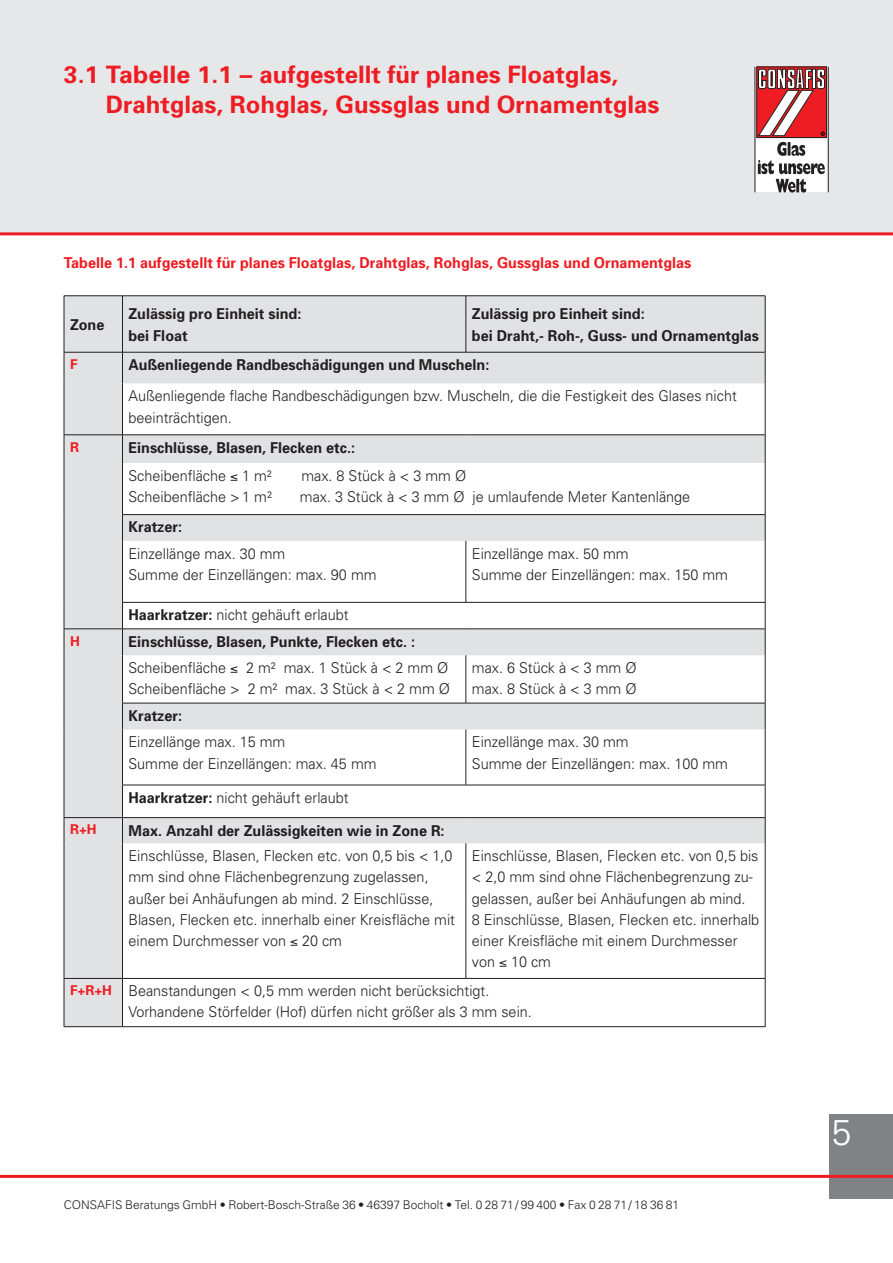
<style>
.page{position:relative;width:893px;height:1263px;background:#fff}
.page>*{position:absolute;margin:0;border:0;box-sizing:border-box;transform-origin:0 0}
.t1{font:300 36px "Univers";color:#fff}
.t2{font:700 24px/30px "Univers";color:#ee1d23;scale:1.04 1}
.t3{font:300 15px/21.1px "Univers";color:#231f20;scale:.96 1}
.t4{font:700 15px/21.1px "Univers";color:#231f20;scale:.96 1}
.t5{font:700 15px "Univers";color:#ee1d23;scale:.96 1}
.t6{font:700 13.5px "Univers";color:#ee1d23}
.t7{font:300 12px "Univers";color:#231f20}
.s1{font-weight:300}
.s2{font-weight:700}
.s3{font-weight:700;font-size:13.5px;color:#ee1d23}
</style>
<div class="page">
<div style="left:829px;top:1114px;width:64px;height:85px;background:#808285"></div>
<div style="left:0;top:0;width:893px;height:234px;background:#e6e7e9"></div>
<hr style="left:0;top:1175px;width:893px;height:3px;background:#ee1d23">
<hr style="left:0;top:232px;width:893px;height:3px;background:#ee1d23">
<svg style="left:756px;top:67px;width:72px;height:125px"></svg>
<div style="left:757px;top:67px;width:70px;height:71px;border:1px solid #231f20"></div>
<hr style="left:828px;top:67px;width:1px;height:125px;background:#231f20">
<hr style="left:755px;top:67px;width:1px;height:125px;background:#231f20">
<svg style="left:758px;top:142px;width:67px;height:51px;background:#c1c0c0"></svg>
<svg style="left:758px;top:69px;width:67px;height:67px;background:#cd6669"></svg>
<svg style="left:65px;top:296px;width:700px;height:730px"></svg>
<hr style="left:64px;top:295px;width:58px;height:1px;background:#231f20">
<hr style="left:64px;top:296px;width:1px;height:56px;background:#231f20">
<hr style="left:122px;top:295px;width:344px;height:1px;background:#231f20">
<hr style="left:122px;top:296px;width:1px;height:56px;background:#231f20">
<hr style="left:466px;top:295px;width:299px;height:1px;background:#231f20">
<hr style="left:466px;top:296px;width:1px;height:56px;background:#231f20">
<hr style="left:765px;top:296px;width:1px;height:56px;background:#231f20">
<hr style="left:64px;top:352px;width:58px;height:1px;background:#231f20">
<hr style="left:64px;top:352px;width:1px;height:31px;background:#231f20">
<hr style="left:122px;top:352px;width:344px;height:1px;background:#231f20">
<hr style="left:122px;top:352px;width:1px;height:31px;background:#231f20">
<hr style="left:466px;top:352px;width:299px;height:1px;background:#231f20">
<hr style="left:765px;top:352px;width:1px;height:31px;background:#231f20">
<hr style="left:64px;top:383px;width:1px;height:52px;background:#231f20">
<hr style="left:122px;top:383px;width:1px;height:52px;background:#231f20">
<hr style="left:765px;top:383px;width:1px;height:52px;background:#231f20">
<hr style="left:64px;top:435px;width:58px;height:1px;background:#231f20">
<svg style="left:64px;top:435px;width:1px;height:28px"></svg>
<hr style="left:122px;top:435px;width:344px;height:1px;background:#231f20">
<svg style="left:122px;top:436px;width:1px;height:27px"></svg>
<hr style="left:466px;top:435px;width:299px;height:1px;background:#231f20">
<svg style="left:765px;top:435px;width:1px;height:28px"></svg>
<hr style="left:64px;top:463px;width:1px;height:52px;background:#231f20">
<hr style="left:122px;top:463px;width:1px;height:51px;background:#231f20">
<hr style="left:765px;top:463px;width:1px;height:51px;background:#231f20">
<svg style="left:64px;top:515px;width:1px;height:26px"></svg>
<hr style="left:122px;top:514px;width:344px;height:1px;background:#231f20">
<svg style="left:122px;top:515px;width:1px;height:26px"></svg>
<hr style="left:466px;top:514px;width:299px;height:1px;background:#231f20">
<svg style="left:765px;top:515px;width:1px;height:26px"></svg>
<hr style="left:64px;top:541px;width:1px;height:61px;background:#231f20">
<hr style="left:122px;top:541px;width:1px;height:61px;background:#231f20">
<hr style="left:466px;top:541px;width:1px;height:61px;background:#231f20">
<hr style="left:765px;top:541px;width:1px;height:61px;background:#231f20">
<hr style="left:122px;top:602px;width:344px;height:1px;background:#231f20">
<hr style="left:466px;top:602px;width:299px;height:1px;background:#231f20">
<hr style="left:64px;top:629px;width:58px;height:1px;background:#231f20">
<svg style="left:64px;top:602px;width:1px;height:53px"></svg>
<hr style="left:122px;top:629px;width:344px;height:1px;background:#231f20">
<svg style="left:122px;top:603px;width:1px;height:52px"></svg>
<hr style="left:466px;top:629px;width:299px;height:1px;background:#231f20">
<svg style="left:765px;top:603px;width:1px;height:52px"></svg>
<hr style="left:64px;top:655px;width:1px;height:48px;background:#231f20">
<hr style="left:122px;top:655px;width:1px;height:48px;background:#231f20">
<hr style="left:466px;top:655px;width:1px;height:48px;background:#231f20">
<hr style="left:765px;top:655px;width:1px;height:48px;background:#231f20">
<svg style="left:64px;top:703px;width:1px;height:26px"></svg>
<hr style="left:122px;top:703px;width:344px;height:1px;background:#231f20">
<svg style="left:122px;top:703px;width:1px;height:26px"></svg>
<hr style="left:466px;top:703px;width:299px;height:1px;background:#231f20">
<svg style="left:765px;top:703px;width:1px;height:26px"></svg>
<hr style="left:64px;top:729px;width:1px;height:56px;background:#231f20">
<hr style="left:122px;top:729px;width:1px;height:56px;background:#231f20">
<hr style="left:466px;top:729px;width:1px;height:56px;background:#231f20">
<hr style="left:765px;top:729px;width:1px;height:56px;background:#231f20">
<hr style="left:64px;top:785px;width:1px;height:32px;background:#231f20">
<hr style="left:122px;top:785px;width:344px;height:1px;background:#231f20">
<hr style="left:122px;top:785px;width:1px;height:32px;background:#231f20">
<hr style="left:466px;top:785px;width:299px;height:1px;background:#231f20">
<hr style="left:765px;top:785px;width:1px;height:32px;background:#231f20">
<hr style="left:64px;top:817px;width:58px;height:1px;background:#231f20">
<svg style="left:64px;top:818px;width:1px;height:25px"></svg>
<hr style="left:122px;top:817px;width:344px;height:1px;background:#231f20">
<svg style="left:122px;top:818px;width:1px;height:25px"></svg>
<hr style="left:466px;top:817px;width:299px;height:1px;background:#231f20">
<svg style="left:765px;top:818px;width:1px;height:25px"></svg>
<hr style="left:64px;top:843px;width:1px;height:135px;background:#231f20">
<hr style="left:122px;top:843px;width:1px;height:135px;background:#231f20">
<hr style="left:466px;top:843px;width:1px;height:135px;background:#231f20">
<hr style="left:765px;top:843px;width:1px;height:135px;background:#231f20">
<hr style="left:64px;top:978px;width:58px;height:1px;background:#231f20">
<hr style="left:64px;top:979px;width:1px;height:47px;background:#231f20">
<hr style="left:122px;top:978px;width:344px;height:1px;background:#231f20">
<hr style="left:122px;top:979px;width:1px;height:47px;background:#231f20">
<hr style="left:466px;top:978px;width:299px;height:1px;background:#231f20">
<hr style="left:765px;top:979px;width:1px;height:47px;background:#231f20">
<hr style="left:64px;top:1026px;width:58px;height:1px;background:#231f20">
<hr style="left:122px;top:1026px;width:344px;height:1px;background:#231f20">
<hr style="left:466px;top:1026px;width:299px;height:1px;background:#231f20">
<h2 class="t2" style="left:106px;top:59px;width:534px;text-indent:-42px">3.1 Tabelle 1.1 – aufgestellt für planes Floatglas,<br>Drahtglas, Rohglas, Gussglas und Ornamentglas</h2>
<p class="t5" style="left:64px;top:254px;width:655px">Tabelle 1.1 aufgestellt für planes Floatglas, Drahtglas, Rohglas, Gussglas und Ornamentglas</p>
<p class="t4" style="left:70px;top:314px;width:37px">Zone</p>
<p class="t4" style="left:128px;top:303px;width:182px">Zulässig pro Einheit sind: bei Float</p>
<p class="t4" style="left:472px;top:303px;width:301px">Zulässig pro Einheit sind:<br>bei Draht,- Roh-, Guss- und Ornamentglas</p>
<p class="t6" style="left:70px;top:356px;width:9px">F</p>
<p class="t4" style="left:128px;top:354px;width:377px">Außenliegende Randbeschädigungen und Muscheln:</p>
<p class="t3" style="left:128px;top:385px;width:635px">Außenliegende flache Randbeschädigungen bzw. Muscheln, die die Festigkeit des Glases nicht beeinträchtigen.</p>
<p class="t6" style="left:70px;top:439px;width:11px">R</p>
<p class="t4" style="left:128px;top:433px;width:237px;line-height:28.2px">Einschlüsse, Blasen, Flecken etc.:<br><span class="s1">Scheibenfläche</span> ≤ <span class="s1">1 m²</span></p>
<p class="t3" style="left:301px;top:465px;width:173px">max. 8 Stück à &lt; 3 mm Ø</p>
<p class="t3" style="left:128px;top:486px;width:151px">Scheibenfläche &gt; 1 m²</p>
<p class="t3" style="left:300px;top:486px;width:408px">max. 3 Stück à &lt; 3 mm Ø je umlaufende Meter Kantenlänge</p>
<p class="t4" style="left:128px;top:517px;width:57px">Kratzer:</p>
<p class="t3" style="left:128px;top:543px;width:260px">Einzellänge max. 30 mm<br>Summe der Einzellängen: max. 90 mm</p>
<p class="t3" style="left:472px;top:543px;width:268px">Einzellänge max. 50 mm<br>Summe der Einzellängen: max. 150 mm</p>
<p class="t3" style="left:128px;top:604px;width:231px"><span class="s2">Haarkratzer:</span> nicht gehäuft erlaubt</p>
<p class="t6" style="left:70px;top:633px;width:11px">H</p>
<p class="t4" style="left:128px;top:628px;width:335px;line-height:26.4px">Einschlüsse, Blasen, Punkte, Flecken etc. :<br><span class="s1">Scheibenfläche</span> ≤ <span class="s1">2 m² max. 1 Stück à &lt; 2 mm Ø</span></p>
<p class="t3" style="left:128px;top:678px;width:336px">Scheibenfläche &gt; 2 m² max. 3 Stück à &lt; 2 mm Ø</p>
<p class="t3" style="left:472px;top:657px;width:173px">max. 6 Stück à &lt; 3 mm Ø max. 8 Stück à &lt; 3 mm Ø</p>
<p class="t4" style="left:128px;top:705px;width:57px">Kratzer:</p>
<p class="t3" style="left:128px;top:732px;width:260px">Einzellänge max. 15 mm<br>Summe der Einzellängen: max. 45 mm</p>
<p class="t3" style="left:472px;top:732px;width:268px">Einzellänge max. 30 mm<br>Summe der Einzellängen: max. 100 mm</p>
<p class="t3" style="left:128px;top:787px;width:231px"><span class="s2">Haarkratzer:</span> nicht gehäuft erlaubt</p>
<p class="t6" style="left:70px;top:821px;width:28px">R+H</p>
<p class="t4" style="left:128px;top:820px;width:331px">Max. Anzahl der Zulässigkeiten wie in Zone R:</p>
<p class="t3" style="left:128px;top:845px;width:342px">Einschlüsse, Blasen, Flecken etc. von 0,5 bis &lt; 1,0 mm sind ohne Flächenbegrenzung zugelassen, außer bei Anhäufungen ab mind. 2 Einschlüsse, Blasen, Flecken etc. innerhalb einer Kreisfläche mit einem Durchmesser von ≤ 20 cm</p>
<p class="t3" style="left:472px;top:845px;width:301px">Einschlüsse, Blasen, Flecken etc. von 0,5 bis &lt; 2,0 mm sind ohne Flächenbegrenzung zu&shy;gelassen, außer bei Anhäufungen ab mind.<br>8 Einschlüsse, Blasen, Flecken etc. innerhalb einer Kreisfläche mit einem Durchmesser von ≤ 10 cm</p>
<p class="t3" style="left:128px;top:980px;width:422px;text-indent:-58px"><span class="s3">F+R+H</span> Beanstandungen &lt; 0,5 mm werden nicht berücksichtigt.<br>Vorhandene Störfelder (Hof) dürfen nicht größer als 3 mm sein.</p>
<p class="t7" style="left:64px;top:1197px;width:617px">CONSAFIS Beratungs GmbH • Robert-Bosch-Straße 36 • 46397 Bocholt • Tel. 0 28 71/ 99 400 • Fax 0 28 71/ 18 36 81</p>
<h1 class="t1" style="left:831px;top:1111px;width:22px">5</h1>
</div>
